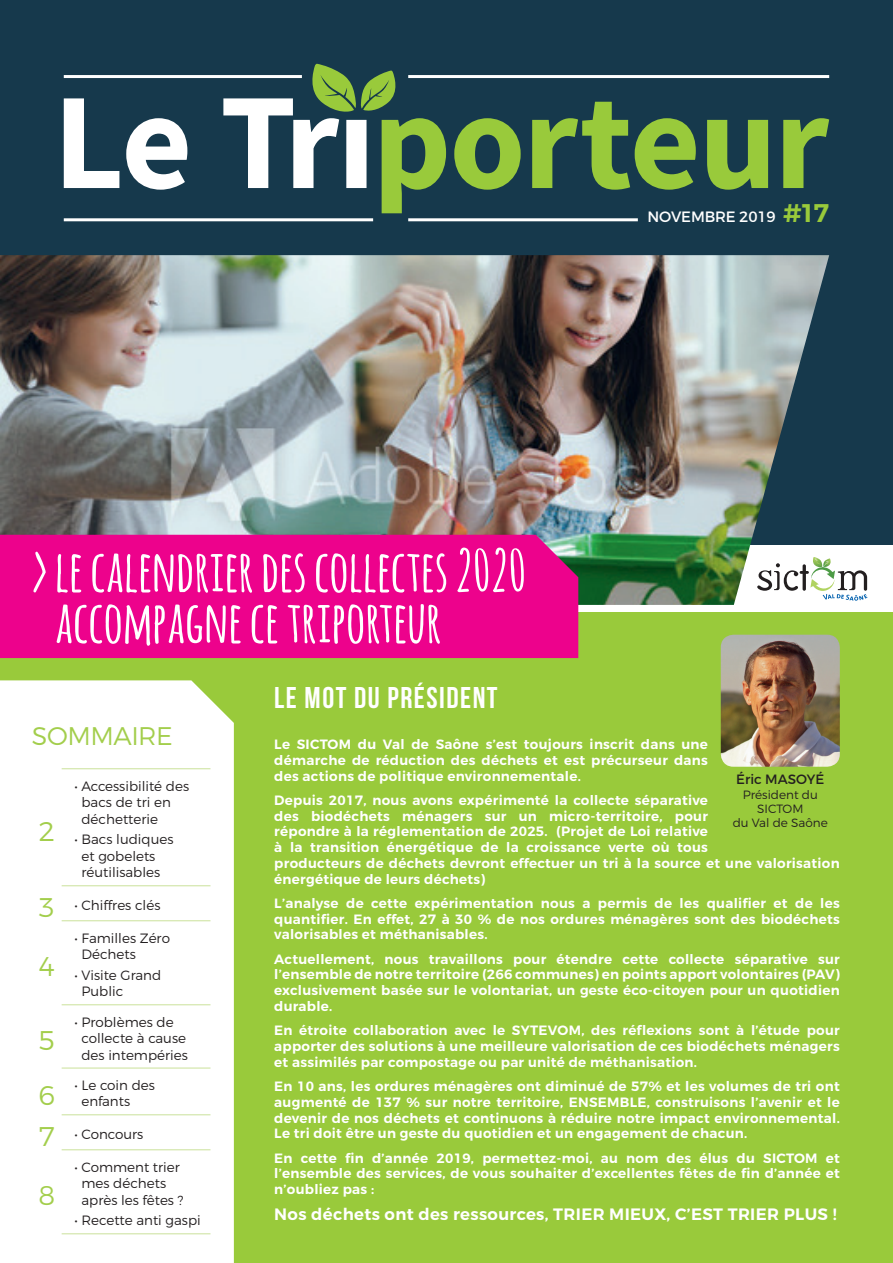
<style>
.page{position:relative;width:893px;height:1263px;background:#fff}
.page>*{position:absolute;margin:0;border:0;box-sizing:border-box;transform-origin:0 0}
.t1{font:700 57px/51px "Amatic";letter-spacing:.02em;color:#fff}
.t2{font:700 30px "Bebas Neue";letter-spacing:.05em;color:#fff}
.t3{font:300 27px "Montserrat";color:#a3ce4c}
.t4{font:300 25.5px "Montserrat";letter-spacing:-.02em;color:#a3ce4c}
.t5{font:600 16.5px "Montserrat";letter-spacing:.02em;color:#fff}
.t6{font:15px "Montserrat";letter-spacing:-.01em;color:#fff}
.t7{font:600 13.5px/15.8px "Montserrat";letter-spacing:.02em;color:#fff;text-align:justify}
.t8{font:300 13.5px/16.5px "Montserrat";color:#231f20}
.t9{font:13.5px "Montserrat";color:#231f20}
.t10{font:300 12px/14.4px "Montserrat";color:#231f20;text-align:center}
.s1{font-weight:600;font-size:25.5px;color:#99ca3b}
.s2{font-size:27px;color:#a3ce4c}
</style>
<div class="page">
<div style="left:0;top:612px;width:893px;height:651px;background:#99ca3b"></div>
<div style="left:0;top:680px;width:234px;height:583px;background:#fff"></div>
<hr style="left:62px;top:768px;width:148px;height:1px;background:#cae19a">
<hr style="left:62px;top:885px;width:148px;height:1px;background:#cae19a">
<hr style="left:62px;top:920px;width:148px;height:1px;background:#cae19a">
<hr style="left:62px;top:1004px;width:148px;height:1px;background:#cae19a">
<hr style="left:62px;top:1068px;width:148px;height:1px;background:#cae19a">
<hr style="left:62px;top:1114px;width:148px;height:1px;background:#cae19a">
<hr style="left:62px;top:1149px;width:148px;height:1px;background:#cae19a">
<hr style="left:62px;top:1233px;width:148px;height:1px;background:#cae19a">
<div style="left:0;top:0;width:893px;height:544px;background:#16394c"></div>
<img style="left:0;top:255px;width:829px;height:350px">
<hr style="left:408px;top:75px;width:421px;height:3px;background:#fff">
<hr style="left:408px;top:218px;width:230px;height:3px;background:#fff">
<hr style="left:64px;top:218px;width:309px;height:3px;background:#fff">
<svg style="left:64px;top:64px;width:332px;height:126px"></svg>
<svg style="left:382px;top:102px;width:447px;height:111px"></svg>
<img style="left:721px;top:635px;width:119px;height:132px">
<svg style="left:757px;top:557px;width:110px;height:44px"></svg>
<div style="left:0;top:535px;width:578px;height:123px;background:#ed028c"></div>
<p class="t6" style="left:647px;top:207px;width:183px">NOVEMBRE 2019 <span class="s1">#17</span></p>
<h1 class="t1" style="left:55px;top:543px;width:472px;text-indent:-23px">&gt; LE CALENDRIER DES COLLECTES 2020<br>ACCOMPAGNE CE TRIPORTEUR</h1>
<h3 class="t4" style="left:32px;top:721px;width:142px">SOMMAIRE</h3>
<p class="t8" style="left:81px;top:777px;width:109px;text-indent:-7px">• Accessibilité des bacs de tri en déchetterie</p>
<p class="t8" style="left:81px;top:831px;width:94px;text-indent:-7px">• Bacs ludiques et gobelets réutilisables</p>
<p class="t8" style="left:38px;top:896px;width:124px"><span class="s2">3</span> • Chiffres clés</p>
<h3 class="t3" style="left:38px;top:814px;width:18px">2</h3>
<h3 class="t3" style="left:38px;top:950px;width:18px">4</h3>
<h3 class="t3" style="left:38px;top:1023px;width:18px">5</h3>
<p class="t8" style="left:81px;top:929px;width:90px;text-indent:-7px">• Familles Zéro<br>Déchets</p>
<p class="t8" style="left:81px;top:966px;width:81px;text-indent:-7px">• Visite Grand<br>Public</p>
<p class="t8" style="left:81px;top:1013px;width:108px;text-indent:-7px">• Problèmes de collecte à cause des intempéries</p>
<h3 class="t3" style="left:38px;top:1078px;width:18px">6</h3>
<p class="t8" style="left:81px;top:1076px;width:75px;text-indent:-7px">• Le coin des enfants</p>
<p class="t8" style="left:38px;top:1125px;width:106px"><span class="s2">7</span> • Concours</p>
<h3 class="t3" style="left:38px;top:1179px;width:18px">8</h3>
<p class="t8" style="left:81px;top:1158px;width:104px;text-indent:-7px">• Comment trier mes déchets après les fêtes ?</p>
<p class="t8" style="left:74px;top:1212px;width:128px">• Recette anti gaspi</p>
<h2 class="t2" style="left:274px;top:681px;width:225px">LE MOT DU PRÉSIDENT</h2>
<p class="t7" style="left:274px;top:737px;width:435px">Le SICTOM du Val de Saône s’est toujours inscrit dans une démarche de réduction des déchets et est précurseur dans des actions de politique environnementale.</p>
<p class="t7" style="left:274px;top:792px;width:567px;text-align:left">Depuis 2017, nous avons expérimenté la collecte séparative<br>des biodéchets ménagers sur un micro-territoire, pour<br>répondre à la réglementation de 2025. (Projet de Loi relative<br>à la transition énergétique de la croissance verte où tous<br>producteurs de déchets devront effectuer un tri à la source et une valorisation énergétique de leurs déchets)</p>
<p class="t7" style="left:274px;top:895px;width:567px">L’analyse de cette expérimentation nous a permis de les qualifier et de les quantifier. En effet, 27 à 30 % de nos ordures ménagères sont des biodéchets valorisables et méthanisables.</p>
<p class="t7" style="left:274px;top:951px;width:567px">Actuellement, nous travaillons pour étendre cette collecte séparative sur l’ensemble de notre territoire (266 communes) en points apport volontaires (PAV) exclusivement basée sur le volontariat, un geste éco-citoyen pour un quotidien durable.</p>
<p class="t7" style="left:274px;top:1023px;width:567px">En étroite collaboration avec le SYTEVOM, des réflexions sont à l’étude pour apporter des solutions à une meilleure valorisation de ces biodéchets ménagers et assimilés par compostage ou par unité de méthanisation.</p>
<p class="t7" style="left:274px;top:1078px;width:567px">En 10 ans, les ordures ménagères ont diminué de 57% et les volumes de tri ont augmenté de 137 % sur notre territoire, ENSEMBLE, construisons l’avenir et le devenir de nos déchets et continuons à réduire notre impact environnemental.<br>Le tri doit être un geste du quotidien et un engagement de chacun.</p>
<p class="t7" style="left:274px;top:1150px;width:567px">En cette fin d’année 2019, permettez-moi, au nom des élus du SICTOM et l’ensemble des services, de vous souhaiter d’excellentes fêtes de fin d’année et n’oubliez pas :</p>
<p class="t5" style="left:274px;top:1204px;width:564px">Nos déchets ont des ressources, TRIER MIEUX, C’EST TRIER PLUS !</p>
<p class="t9" style="left:736px;top:771px;width:90px">Éric MASOYÉ</p>
<p class="t10" style="left:733px;top:787px;width:97px">Président du<br>SICTOM<br>du Val de Saône</p>
</div>
